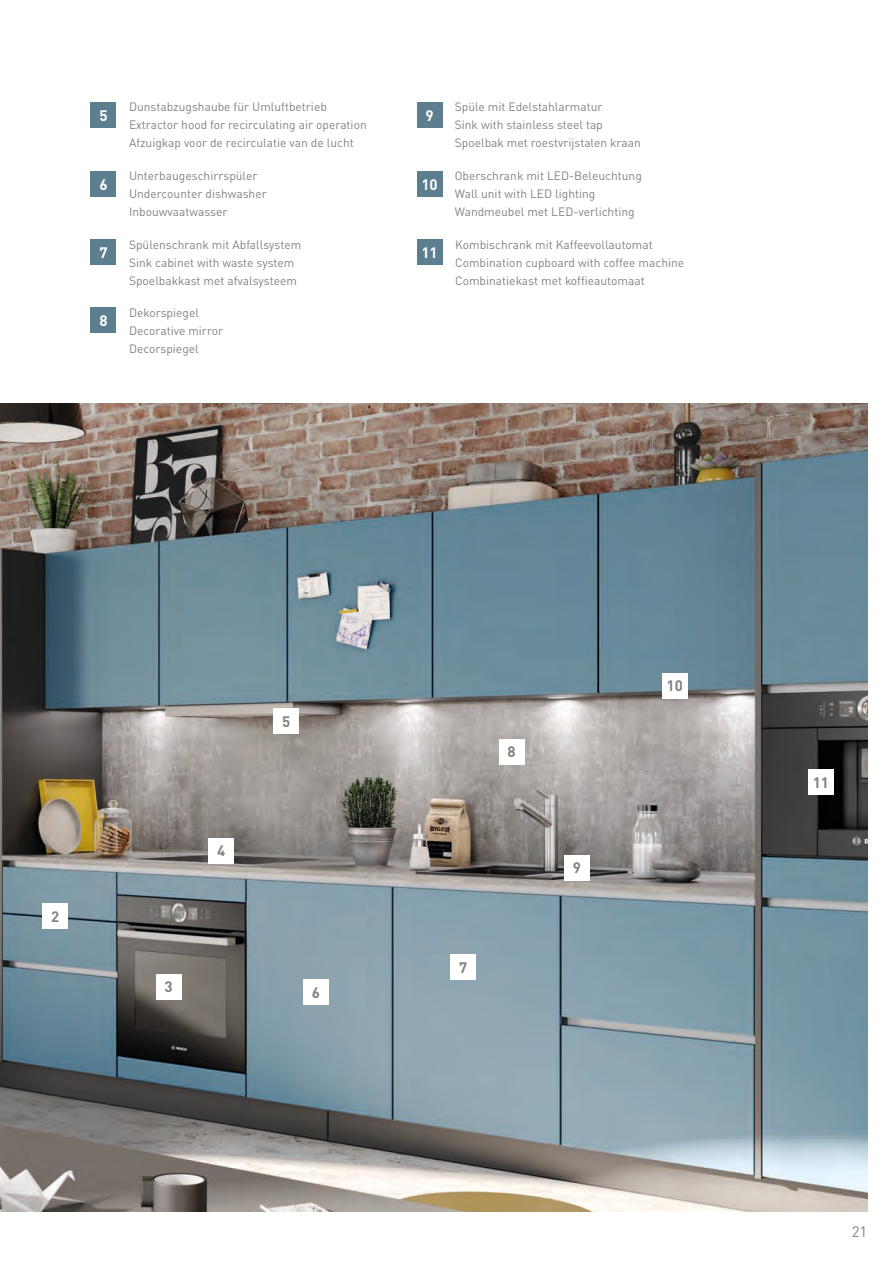
<style>
.page{position:relative;width:893px;height:1263px;background:#fff}
.page>*{position:absolute;margin:0;border:0;box-sizing:border-box;transform-origin:0 0}
.t1{font:700 15px "DINOT";color:#808285}
.t2{font:700 15px "DINOT";color:#fff}
.t3{font:15px "DINOT";color:#808285}
.t4{font:12px/18px "DINOT";color:#808285}
</style>
<div class="page">
<img style="left:0;top:404px;width:867px;height:808px">
<div style="left:91px;top:102px;width:25px;height:26px;background:#5d7e8f"></div>
<div style="left:417px;top:102px;width:25px;height:26px;background:#5d7e8f"></div>
<div style="left:91px;top:171px;width:25px;height:26px;background:#5d7e8f"></div>
<div style="left:417px;top:171px;width:25px;height:26px;background:#5d7e8f"></div>
<div style="left:91px;top:239px;width:25px;height:26px;background:#5d7e8f"></div>
<div style="left:417px;top:239px;width:25px;height:26px;background:#5d7e8f"></div>
<div style="left:91px;top:307px;width:25px;height:26px;background:#5d7e8f"></div>
<div style="left:156px;top:974px;width:25px;height:25px;background:#fff"></div>
<div style="left:273px;top:708px;width:26px;height:25px;background:#fff"></div>
<div style="left:208px;top:838px;width:26px;height:25px;background:#fff"></div>
<div style="left:564px;top:855px;width:26px;height:25px;background:#fff"></div>
<div style="left:662px;top:673px;width:25px;height:25px;background:#fff"></div>
<div style="left:42px;top:904px;width:26px;height:25px;background:#fff"></div>
<div style="left:303px;top:979px;width:26px;height:26px;background:#fff"></div>
<div style="left:808px;top:770px;width:26px;height:25px;background:#fff"></div>
<div style="left:499px;top:739px;width:25px;height:25px;background:#fff"></div>
<div style="left:451px;top:955px;width:25px;height:25px;background:#fff"></div>
<p class="t4" style="left:129px;top:97px;width:239px">Dunstabzugshaube für Umluftbetrieb<br>Extractor hood for recirculating air operation<br>Afzuigkap voor de recirculatie van de lucht</p>
<p class="t4" style="left:455px;top:97px;width:188px">Spüle mit Edelstahlarmatur<br>Sink with stainless steel tap<br>Spoelbak met roestvrijstalen kraan</p>
<p class="t2" style="left:99px;top:103px;width:10px">5</p>
<p class="t2" style="left:426px;top:103px;width:10px">9</p>
<p class="t4" style="left:129px;top:166px;width:139px">Unterbaugeschirrspüler<br>Undercounter dishwasher<br>Inbouwvaatwasser</p>
<p class="t2" style="left:99px;top:173px;width:10px">6</p>
<p class="t2" style="left:421px;top:173px;width:18px">10</p>
<p class="t4" style="left:129px;top:234px;width:174px">Spülenschrank mit Abfallsystem<br>Sink cabinet with waste system<br>Spoelbakkast met afvalsysteem</p>
<p class="t2" style="left:99px;top:241px;width:10px">7</p>
<p class="t2" style="left:421px;top:241px;width:18px">11</p>
<p class="t2" style="left:99px;top:309px;width:10px">8</p>
<p class="t4" style="left:129px;top:302px;width:96px">Dekorspiegel<br>Decorative mirror<br>Decorspiegel</p>
<p class="t4" style="left:455px;top:166px;width:189px">Oberschrank mit LED-Beleuchtung<br>Wall unit with LED lighting<br>Wandmeubel met LED-verlichting</p>
<p class="t4" style="left:455px;top:234px;width:231px">Kombischrank mit Kaffeevollautomat<br>Combination cupboard with coffee machine<br>Combinatiekast met koffieautomaat</p>
<p class="t1" style="left:51px;top:905px;width:10px">2</p>
<p class="t1" style="left:217px;top:839px;width:10px">4</p>
<p class="t1" style="left:165px;top:975px;width:10px">3</p>
<p class="t1" style="left:282px;top:709px;width:10px">5</p>
<p class="t1" style="left:312px;top:980px;width:10px">6</p>
<p class="t1" style="left:508px;top:740px;width:10px">8</p>
<p class="t1" style="left:459px;top:956px;width:10px">7</p>
<p class="t1" style="left:573px;top:856px;width:10px">9</p>
<p class="t1" style="left:667px;top:674px;width:18px">10</p>
<p class="t1" style="left:813px;top:771px;width:18px">11</p>
<p class="t3" style="left:852px;top:1220px;width:17px">21</p>
</div>
